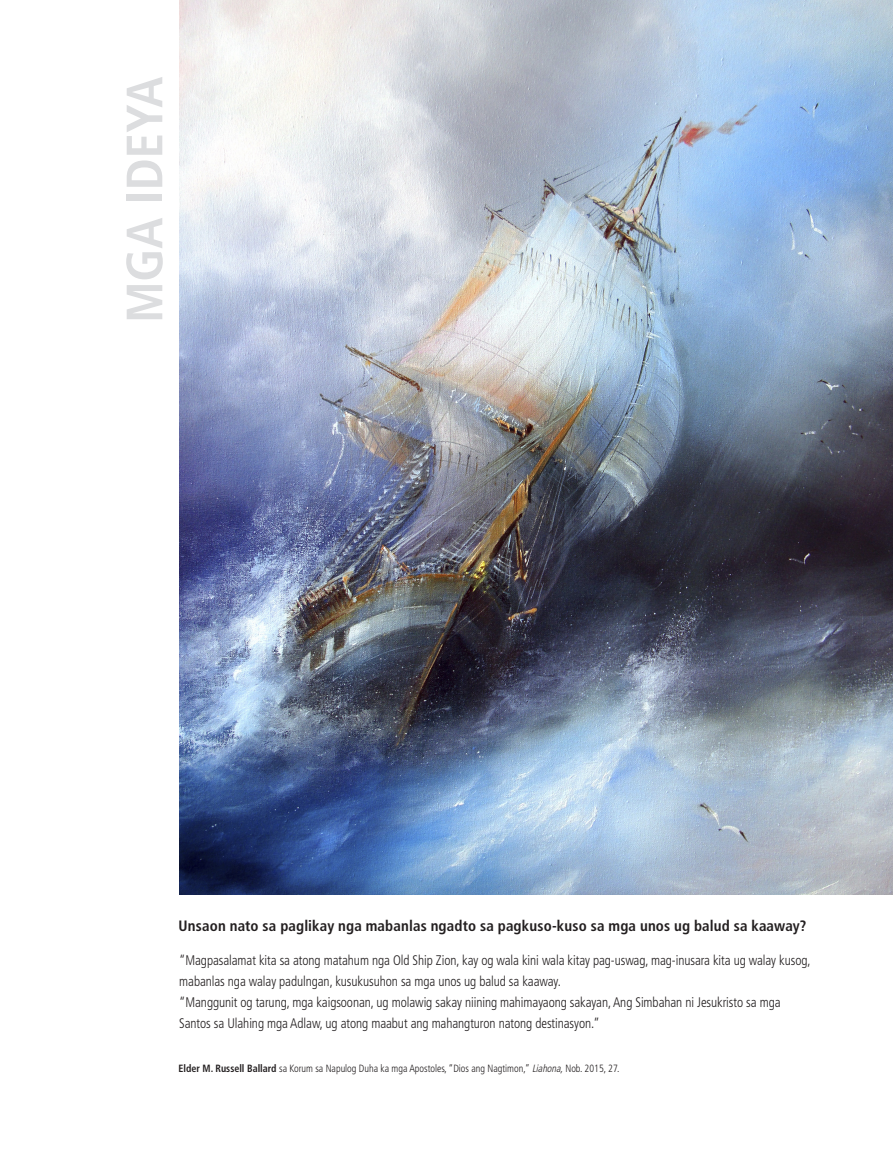
<style>
.page{position:relative;width:893px;height:1161px;background:#fff}
.page>*{position:absolute;margin:0;border:0;box-sizing:border-box;transform-origin:0 0}
.ARTCL_seriesTitle{font:700 condensed 51px "Frutigerlds Lat";letter-spacing:-.005em;color:#dcdddf}
.t1{font:700 condensed 15px "Frutigerlds Lat";letter-spacing:.01em;color:#231f20}
.FIGimg-CAP_para_IBC{font:300 condensed 13.8px/21px "Frutigerlds Lat";letter-spacing:-.005em;color:#231f20;scale:.95 1}
.FIGimg-CIT_para{font:300 condensed 10.5px "Frutigerlds Lat";color:#231f20;scale:.95 1}
.s1{font-weight:700}
.s2{font-style:italic}
</style>
<div class="page">
<img style="left:179px;top:0;width:714px;height:894px">
<p class="ARTCL_seriesTitle" style="left:106px;top:323px;width:248px;rotate:-90deg">MGA IDEYA</p>
<p class="t1" style="left:179px;top:914px;width:629px">Unsaon nato sa paglikay nga mabanlas ngadto sa pagkuso-kuso sa mga unos ug balud sa kaaway?</p>
<p class="FIGimg-CAP_para_IBC" style="left:179px;top:949px;width:666px">“Magpasalamat kita sa atong matahum nga Old Ship Zion, kay og wala kini wala kitay pag-uswag, mag-inusara kita ug walay kusog, mabanlas nga walay padulngan, kusukusuhon sa mga unos ug balud sa kaaway.</p>
<p class="FIGimg-CAP_para_IBC" style="left:179px;top:991px;width:634px">“Manggunit og tarung, mga kaigsoonan, ug molawig sakay niining mahimayaong sakayan, Ang Simbahan ni Jesukristo sa mga<br>Santos sa Ulahing mga Adlaw, ug atong maabut ang mahangturon natong destinasyon.”</p>
<p class="FIGimg-CIT_para" style="left:179px;top:1060px;width:466px"><span class="s1">Elder M. Russell Ballard</span> sa Korum sa Napulog Duha ka mga Apostoles, “Dios ang Nagtimon,” <span class="s2">Liahona,</span> Nob. 2015, 27.</p>
</div>
